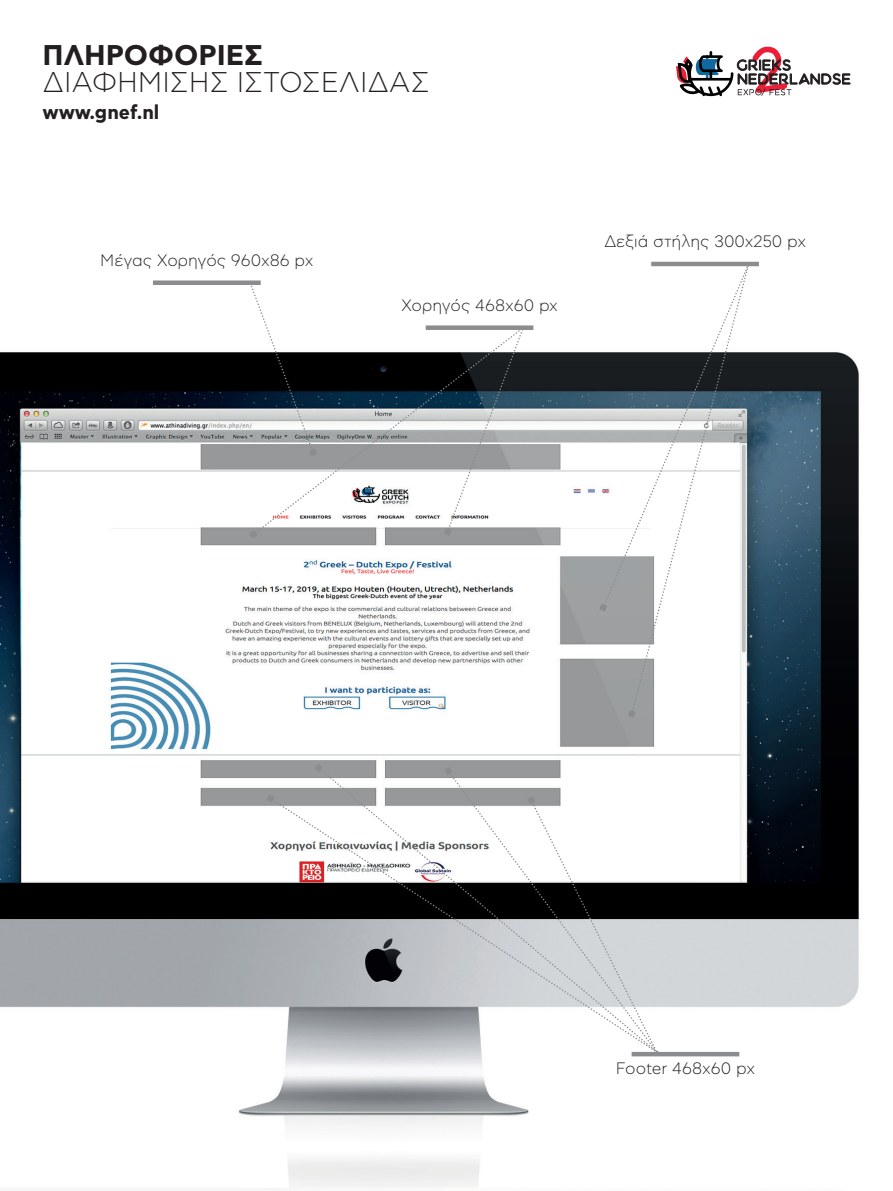
<style>
.page{position:relative;width:893px;height:1191px;background:#fff}
.page>*{position:absolute;margin:0;border:0;box-sizing:border-box;transform-origin:0 0}
.t1{font:300 28.5px "CF Asty Std";color:#231f20}
.t2{font:700 28.5px "CF Asty Std";color:#231f20}
.t3{font:700 19.5px "CF Asty Std";color:#231f20}
.t4{font:300 16.5px "CF Asty Std";color:#231f20}
</style>
<div class="page">
<img style="left:0;top:261px;width:859px;height:929px">
<svg style="left:249px;top:282px;width:68px;height:174px"></svg>
<div style="left:153px;top:280px;width:108px;height:5px;background:#8a8c8f"></div>
<div style="left:426px;top:325px;width:107px;height:5px;background:#8a8c8f"></div>
<svg style="left:254px;top:327px;width:190px;height:208px"></svg>
<svg style="left:444px;top:330px;width:80px;height:206px"></svg>
<svg style="left:249px;top:530px;width:8px;height:9px"></svg>
<svg style="left:631px;top:607px;width:119px;height:105px"></svg>
<svg style="left:628px;top:710px;width:7px;height:7px"></svg>
<hr style="left:651px;top:262px;width:108px;height:4px;background:#8a8c8f">
<svg style="left:602px;top:264px;width:148px;height:343px"></svg>
<svg style="left:599px;top:603px;width:8px;height:8px"></svg>
<hr style="left:632px;top:1052px;width:107px;height:4px;background:#8a8c8f">
<svg style="left:319px;top:768px;width:338px;height:30px"></svg>
<svg style="left:314px;top:763px;width:9px;height:9px"></svg>
<svg style="left:271px;top:798px;width:361px;height:255px"></svg>
<svg style="left:266px;top:794px;width:9px;height:8px"></svg>
<svg style="left:448px;top:771px;width:210px;height:281px"></svg>
<svg style="left:527px;top:796px;width:131px;height:256px"></svg>
<svg style="left:444px;top:767px;width:8px;height:8px"></svg>
<svg style="left:676px;top:51px;width:175px;height:45px"></svg>
<h1 class="t2" style="left:43px;top:39px;width:222px">ΠΛΗΡΟΦΟΡΊ ΕΣ</h1>
<h1 class="t1" style="left:43px;top:67px;width:389px">ΔΙΑΦΗΜΙΣΗΣ ΙΣΤΟΣΕΛΙΔΑΣ</h1>
<p class="t3" style="left:43px;top:101px;width:118px">www.gnef.nl</p>
<p class="t4" style="left:100px;top:251px;width:215px">Μέγας Χορηγός 960x86 px</p>
<p class="t4" style="left:401px;top:296px;width:158px">Χορηγός 468x60 px</p>
<p class="t4" style="left:604px;top:232px;width:204px">Δεξιά στήλης 300x250 px</p>
<p class="t4" style="left:616px;top:1059px;width:141px">Footer 468x60 px</p>
</div>
